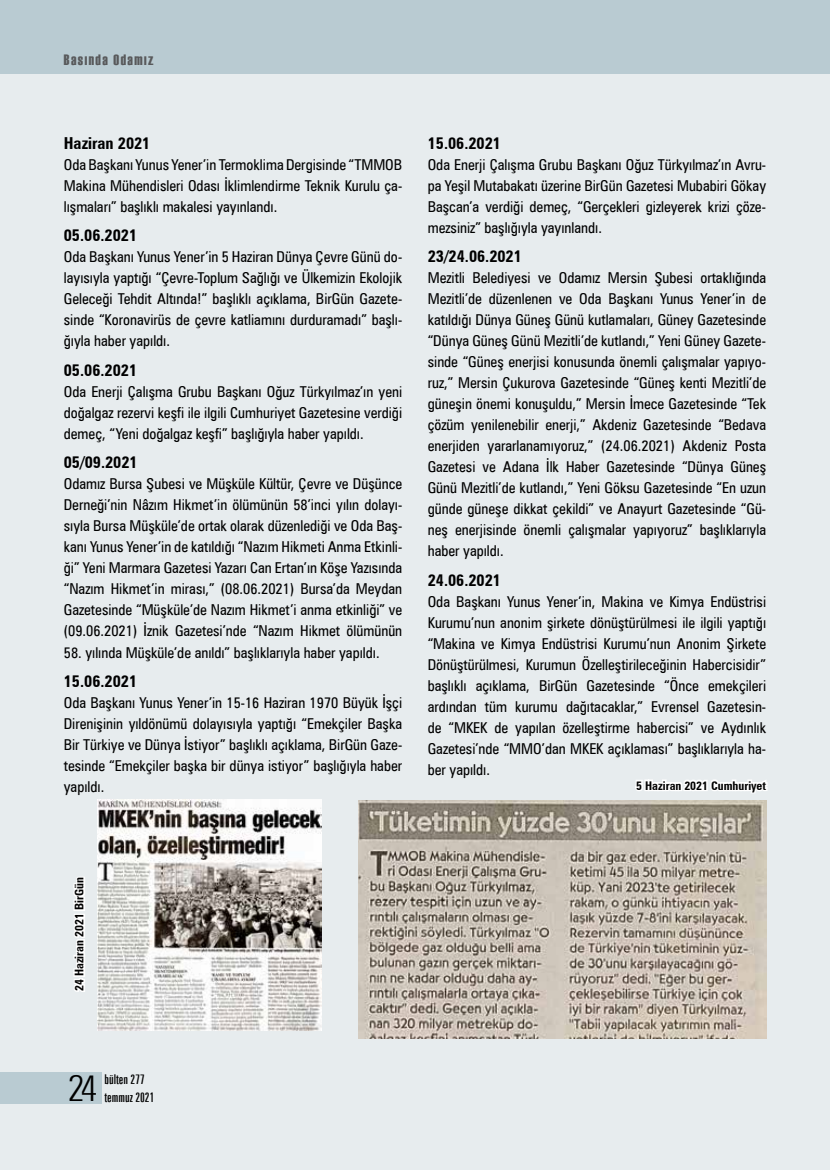
<style>
.page{position:relative;width:830px;height:1170px;background:#fff}
.page>*{position:absolute;margin:0;border:0;box-sizing:border-box;transform-origin:0 0}
.t1{font:300 condensed 36.15px "Zurich BT";color:#000}
.t2{font:700 condensed 16.5px "Zurich BT";color:#000}
.t3{font:condensed 15px/21px "Zurich BT";color:#000;text-align:justify}
.t4{font:15px "Haettenschweiler";letter-spacing:.1em;color:#58595b}
.t5{font:extra-condensed 13.5px/18px "Zurich BT";color:#000}
.t6{font:700 condensed 12px "Zurich BT";color:#000}
</style>
<div class="page">
<div style="left:0;top:73px;width:829px;height:1096px;background:#e7ecee"></div>
<div style="left:0;top:0;width:829px;height:74px;background:#b9cbd2"></div>
<div style="left:0;top:1071px;width:101px;height:32px;background:#b9cbd2"></div>
<img style="left:97px;top:799px;width:225px;height:231px">
<img style="left:358px;top:800px;width:407px;height:237px">
<svg style="left:633px;top:779px;width:135px;height:35px"></svg>
<svg style="left:73px;top:877px;width:12px;height:115px"></svg>
<p class="t4" style="left:64px;top:49px;width:91px">Basında Odamız</p>
<p class="t2" style="left:64px;top:133px;width:88px">Haziran 2021</p>
<p class="t3" style="left:64px;top:154px;width:340px">Oda Başkanı Yunus Yener’in Termoklima Dergisinde “TMMOB Makina Mühendisleri Odası İklimlendirme Teknik Kurulu ça&shy;lışmaları” başlıklı makalesi yayınlandı.</p>
<p class="t2" style="left:64px;top:225px;width:75px">05.06.2021</p>
<p class="t3" style="left:64px;top:246px;width:340px">Oda Başkanı Yunus Yener’in 5 Haziran Dünya Çevre Günü do&shy;layısıyla yaptığı “Çevre-Toplum Sağlığı ve Ülkemizin Ekolojik Geleceği Tehdit Altında!” başlıklı açıklama, BirGün Gazete&shy;sinde “Koronavirüs de çevre katliamını durduramadı” başlı&shy;ğıyla haber yapıldı.</p>
<p class="t2" style="left:64px;top:360px;width:75px">05.06.2021</p>
<p class="t3" style="left:64px;top:381px;width:340px">Oda Enerji Çalışma Grubu Başkanı Oğuz Türkyılmaz’ın yeni doğalgaz rezervi keşfi ile ilgili Cumhuriyet Gazetesine verdiği demeç, “Yeni doğalgaz keşfi” başlığıyla haber yapıldı.</p>
<p class="t2" style="left:64px;top:452px;width:75px">05/09.2021</p>
<p class="t3" style="left:64px;top:473px;width:340px">Odamız Bursa Şubesi ve Müşküle Kültür, Çevre ve Düşünce Derneği’nin Nâzım Hikmet’in ölümünün 58’inci yılın dolayı&shy;sıyla Bursa Müşküle’de ortak olarak düzenlediği ve Oda Baş&shy;kanı Yunus Yener’in de katıldığı “Nazım Hikmeti Anma Etkinli&shy;ği” Yeni Marmara Gazetesi Yazarı Can Ertan’ın Köşe Yazısında “Nazım Hikmet’in mirası,” (08.06.2021) Bursa’da Meydan Gazetesinde “Müşküle’de Nazım Hikmet’i anma etkinliği” ve (09.06.2021) İznik Gazetesi’nde “Nazım Hikmet ölümünün</p>
<p class="t3" style="left:64px;top:641px;width:317px">58. yılında Müşküle’de anıldı” başlıklarıyla haber yapıldı.</p>
<p class="t2" style="left:64px;top:671px;width:75px">15.06.2021</p>
<p class="t3" style="left:64px;top:692px;width:340px">Oda Başkanı Yunus Yener’in 15-16 Haziran 1970 Büyük İşçi Direnişinin yıldönümü dolayısıyla yaptığı “Emekçiler Başka Bir Türkiye ve Dünya İstiyor” başlıklı açıklama, BirGün Gaze&shy;tesinde “Emekçiler başka bir dünya istiyor” başlığıyla haber yapıldı.</p>
<p class="t2" style="left:427px;top:133px;width:75px">15.06.2021</p>
<p class="t3" style="left:427px;top:154px;width:340px">Oda Enerji Çalışma Grubu Başkanı Oğuz Türkyılmaz’ın Avru&shy;pa Yeşil Mutabakatı üzerine BirGün Gazetesi Mubabiri Gökay Başcan’a verdiği demeç, “Gerçekleri gizleyerek krizi çöze&shy;mezsiniz” başlığıyla yayınlandı.</p>
<p class="t2" style="left:427px;top:246px;width:96px">23/24.06.2021</p>
<p class="t3" style="left:427px;top:267px;width:340px">Mezitli Belediyesi ve Odamız Mersin Şubesi ortaklığında Mezitli’de düzenlenen ve Oda Başkanı Yunus Yener’in de katıldığı Dünya Güneş Günü kutlamaları, Güney Gazetesinde “Dünya Güneş Günü Mezitli’de kutlandı,” Yeni Güney Gazete&shy;sinde “Güneş enerjisi konusunda önemli çalışmalar yapıyo&shy;ruz,” Mersin Çukurova Gazetesinde “Güneş kenti Mezitli’de güneşin önemi konuşuldu,” Mersin İmece Gazetesinde “Tek çözüm yenilenebilir enerji,” Akdeniz Gazetesinde “Bedava enerjiden yararlanamıyoruz,” (24.06.2021) Akdeniz Posta Gazetesi ve Adana İlk Haber Gazetesinde “Dünya Güneş Günü Mezitli’de kutlandı,” Yeni Göksu Gazetesinde “En uzun günde güneşe dikkat çekildi” ve Anayurt Gazetesinde “Gü&shy;neş enerjisinde önemli çalışmalar yapıyoruz” başlıklarıyla haber yapıldı.</p>
<p class="t2" style="left:427px;top:570px;width:75px">24.06.2021</p>
<p class="t3" style="left:427px;top:591px;width:340px">Oda Başkanı Yunus Yener’in, Makina ve Kimya Endüstrisi Kurumu’nun anonim şirkete dönüştürülmesi ile ilgili yaptığı “Makina ve Kimya Endüstrisi Kurumu’nun Anonim Şirkete Dönüştürülmesi, Kurumun Özelleştirileceğinin Habercisidir” başlıklı açıklama, BirGün Gazetesinde “Önce emekçileri ardından tüm kurumu dağıtacaklar,” Evrensel Gazetesin&shy;de “MKEK de yapılan özelleştirme habercisi” ve Aydınlık Gazetesi’nde “MMO’dan MKEK açıklaması” başlıklarıyla ha&shy;ber yapıldı.</p>
<p class="t6" style="left:636px;top:778px;width:131px">5 Haziran 2021 Cumhuriyet</p>
<p class="t6" style="left:72px;top:990px;width:115px;rotate:-90deg">24 Haziran 2021 BirGün</p>
<h1 class="t1" style="left:68px;top:1066px;width:31px">24</h1>
<p class="t5" style="left:104px;top:1069px;width:51px">bülten 277 temmuz 2021</p>
</div>
